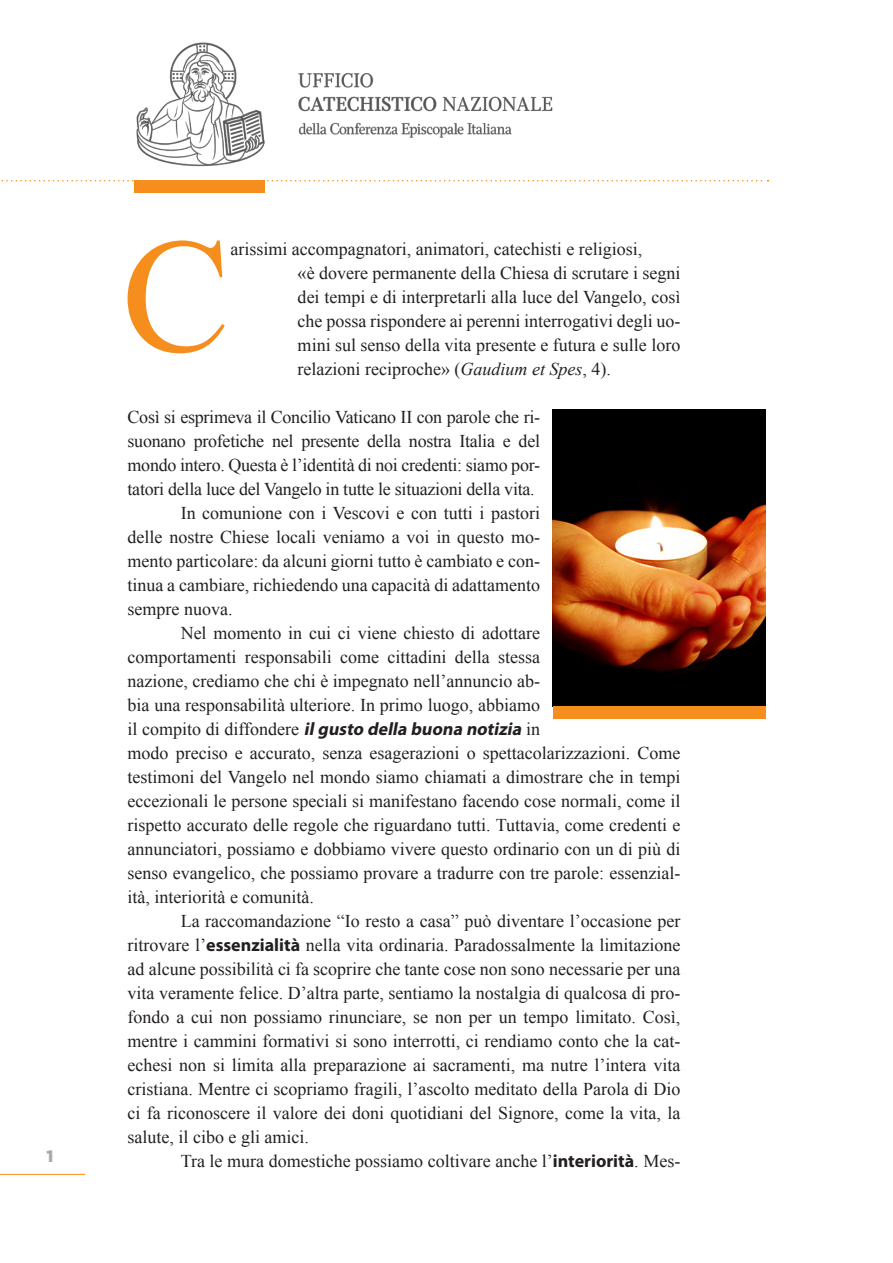
<style>
.page{position:relative;width:893px;height:1263px;background:#fff}
.page>*{position:absolute;margin:0;border:0;box-sizing:border-box;transform-origin:0 0}
.Times_12{font:163.05px "Times New Roman";color:#f68e1e}
.Times_12-2{font:18px/24px "Times New Roman";color:#231f20;text-align:justify}
.Testo_11{font:900 16.5px "Gotham";color:#a8a9ad}
.s1{font-style:italic}
.s2{font-family:"Myriad Pro";font-weight:700;font-style:italic}
.s3{font-family:"Myriad Pro";font-weight:700}
</style>
<div class="page">
<hr style="left:0;top:1174px;width:85px;height:1px;background:#f68e1e">
<img style="left:104px;top:42px;width:480px;height:151px">
<svg style="left:1px;top:180px;width:767px;height:1px"></svg>
<img style="left:553px;top:409px;width:212px;height:297px">
<div style="left:134px;top:180px;width:131px;height:12px;background:#f68e1e"></div>
<div style="left:553px;top:706px;width:212px;height:13px;background:#f68e1e"></div>
<p class="Testo_11" style="left:47px;top:1147px;width:8px">1</p>
<p class="Times_12" style="left:122px;top:187px;width:110px">C</p>
<p class="Times_12-2" style="left:230px;top:237px;width:413px">arissimi accompagnatori, animatori, catechisti e religiosi,</p>
<p class="Times_12-2" style="left:298px;top:261px;width:384px">«è dovere permanente della Chiesa di scrutare i segni dei tempi e di interpretarli alla luce del Vangelo, così che possa rispondere ai perenni interrogativi degli uo&shy;mini sul senso della vita presente e futura e sulle loro relazioni reciproche» (<span class="s1">Gaudium et Spes</span>, 4).</p>
<p class="Times_12-2" style="left:128px;top:405px;width:414px">Così si esprimeva il Concilio Vaticano II con parole che ri&shy;suonano profetiche nel presente della nostra Italia e del mondo intero. Questa è l’identità di noi credenti: siamo por&shy;tatori della luce del Vangelo in tutte le situazioni della vita.</p>
<p class="Times_12-2" style="left:128px;top:501px;width:414px;text-indent:53px">In comunione con i Vescovi e con tutti i pastori delle nostre Chiese locali veniamo a voi in questo mo&shy;mento particolare: da alcuni giorni tutto è cambiato e con&shy;tinua a cambiare, richiedendo una capacità di adattamento sempre nuova.</p>
<p class="Times_12-2" style="left:128px;top:621px;width:554px;text-align:left;text-indent:53px">Nel momento in cui ci viene chiesto di adottare<br>comportamenti responsabili come cittadini della stessa<br>nazione, crediamo che chi è impegnato nell’annuncio ab-<br>bia una responsabilità ulteriore. In primo luogo, abbiamo<br>i l c o mp i t o di di ffo n d e re <span class="s2">ilgusto della buona notizia</span> in<br>modo preciso e accurato, senza esagerazioni o spettacolarizzazioni. Come testimoni del Vangelo nel mondo siamo chiamati a dimostrare che in tempi eccezionali le persone speciali si manifestano facendo cose normali, come il rispetto accurato delle regole che riguardano tutti. Tuttavia, come credenti e annunciatori, possiamo e dobbiamo vivere questo ordinario con un di più di senso evangelico, che possiamo provare a tradurre con tre parole: essenzial&shy;ità, interiorità e comunità.</p>
<p class="Times_12-2" style="left:128px;top:909px;width:554px;text-indent:53px">La raccomandazione “Io resto a casa” può diventare l’occasione per ritrovare l’<span class="s3">essenzialità</span> nella vita ordinaria. Paradossalmente la limitazione ad alcune possibilità ci fa scoprire che tante cose non sono necessarie per una vita veramente felice. D’altra parte, sentiamo la nostalgia di qualcosa di pro&shy;fondo a cui non possiamo rinunciare, se non per un tempo limitato. Così, mentre i cammini formativi si sono interrotti, ci rendiamo conto che la cat&shy;echesi non si limita alla preparazione ai sacramenti, ma nutre l’intera vita cristiana. Mentre ci scopriamo fragili, l’ascolto meditato della Parola di Dio ci fa riconoscere il valore dei doni quotidiani del Signore, come la vita, la salute, il cibo e gli amici.</p>
<p class="Times_12-2" style="left:181px;top:1149px;width:501px">Tra le mura domestiche possiamo coltivare anche l’<span class="s3">interiorità</span>. Mes-</p>
</div>
